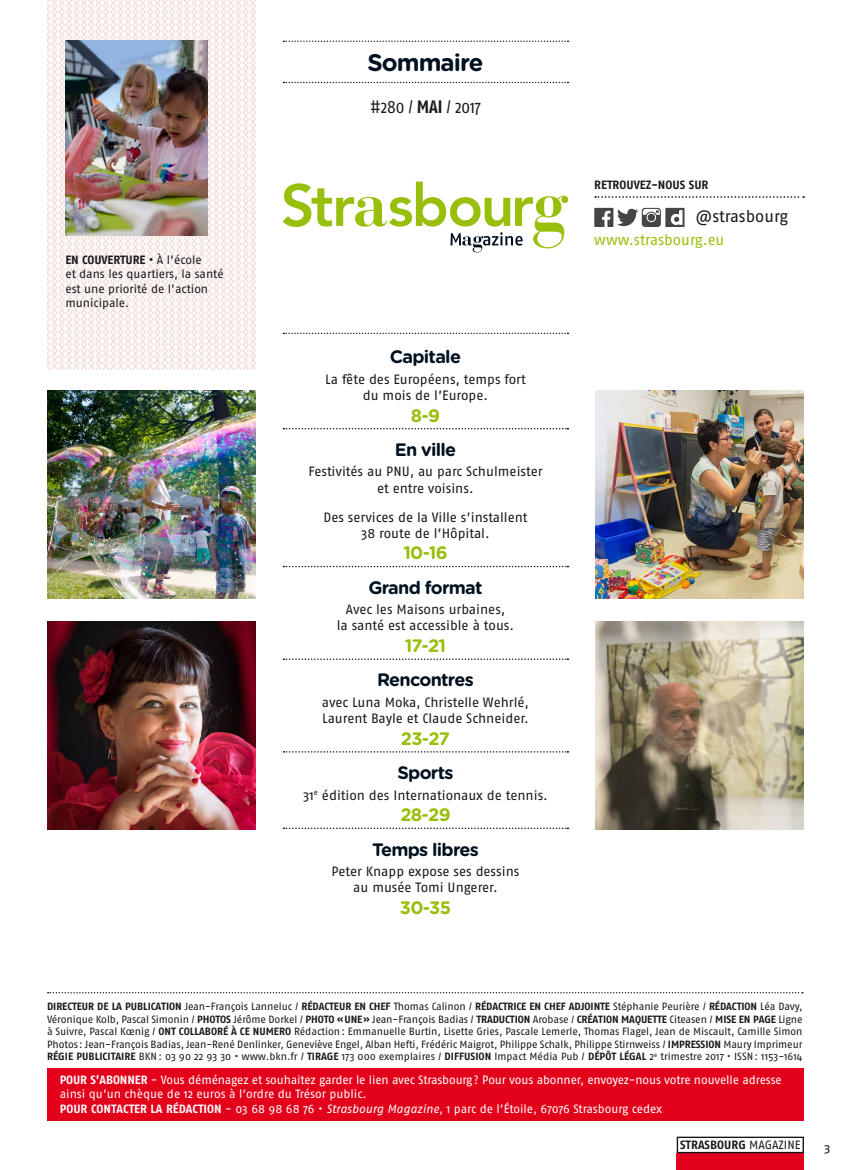
<style>
.page{position:relative;width:851px;height:1170px;background:#fff}
.page>*{position:absolute;margin:0;border:0;box-sizing:border-box;transform-origin:0 0}
.t1{font:700 24px "Gotham Rounded";letter-spacing:-.04em;color:#00101f}
.t2{font:700 18px "Gotham Rounded";letter-spacing:-.04em;color:#00101f}
.t3{font:700 18px "Gotham Rounded";letter-spacing:-.04em;color:#98bf0c}
.t4{font:18px "Fago Co";color:#1a171c}
.t5{font:16.5px "Fago No";letter-spacing:-.005em;color:#1a171c}
.t6{font:15px "Fago No";color:#98bf0c}
.t7{font:13.5px/16.2px "Fago No";color:#1a171c;text-align:center}
.t8{font:12px/14.4px "Fago No";letter-spacing:-.01em;color:#fff}
.t9{font:12px/14.4px "Fago No";color:#1a171c}
.t10{font:700 12px "Fago No";color:#fff}
.t11{font:700 12px "Fago No";color:#1a171c}
.t12{font:12px "Fago Ex";color:#1a171c}
.t13{font:10.5px/12.6px "Fago No";color:#1a171c;text-align:justify}
.t14{font:700 10.5px "Fago No";letter-spacing:-.01em;color:#1a171c}
.s1{font-weight:700}
.s2{font-weight:400}
.s3{font-style:italic}
</style>
<div class="page">
<img style="left:47px;top:0;width:208px;height:369px">
<svg style="left:282px;top:181px;width:286px;height:71px"></svg>
<svg style="left:283px;top:82px;width:285px;height:1px"></svg>
<svg style="left:283px;top:332px;width:285px;height:2px"></svg>
<svg style="left:283px;top:41px;width:285px;height:1px"></svg>
<div style="left:676px;top:1153px;width:127px;height:16px;background:#e2001a"></div>
<svg style="left:48px;top:992px;width:754px;height:1px"></svg>
<svg style="left:283px;top:428px;width:285px;height:1px"></svg>
<svg style="left:283px;top:565px;width:285px;height:2px"></svg>
<svg style="left:283px;top:658px;width:285px;height:2px"></svg>
<svg style="left:283px;top:751px;width:285px;height:1px"></svg>
<svg style="left:283px;top:827px;width:285px;height:2px"></svg>
<img style="left:65px;top:41px;width:142px;height:194px">
<svg style="left:595px;top:196px;width:209px;height:2px"></svg>
<svg style="left:594px;top:208px;width:90px;height:19px"></svg>
<div style="left:47px;top:1068px;width:756px;height:52px;background:#e2001a"></div>
<img style="left:47px;top:390px;width:208px;height:208px">
<img style="left:595px;top:390px;width:208px;height:208px">
<img style="left:595px;top:621px;width:208px;height:208px">
<img style="left:47px;top:621px;width:208px;height:208px">
<div style="left:676px;top:1136px;width:127px;height:17px;border:1px solid #1a171c"></div>
<p class="t9" style="left:65px;top:252px;width:160px"><span class="s1">EN COUVERTURE •</span> À l’école<br>et dans les quartiers, la santé est une priorité de l’action municipale.</p>
<h1 class="t1" style="left:367px;top:45px;width:118px">Sommaire</h1>
<h2 class="t4" style="left:370px;top:96px;width:112px">#280 / <span class="s1">mai</span> / 2017</h2>
<h2 class="t2" style="left:390px;top:343px;width:73px">Capitale</h2>
<p class="t7" style="left:325px;top:371px;width:202px">La fête des Européens, temps fort du mois de l’Europe.</p>
<h2 class="t3" style="left:411px;top:402px;width:31px">8-9</h2>
<h2 class="t2" style="left:394px;top:436px;width:63px">En ville</h2>
<p class="t7" style="left:308px;top:463px;width:236px">Festivités au PNU, au parc Schulmeister et entre voisins.</p>
<p class="t7" style="left:323px;top:508px;width:205px">Des services de la Ville s’installent<br>38 route de l’Hôpital.</p>
<h2 class="t3" style="left:403px;top:540px;width:46px">10-16</h2>
<h2 class="t2" style="left:368px;top:574px;width:115px">Grand format</h2>
<p class="t7" style="left:337px;top:601px;width:179px">Avec les Maisons urbaines,<br>la santé est accessible à tous.</p>
<h2 class="t3" style="left:404px;top:632px;width:43px">17-21</h2>
<h2 class="t2" style="left:377px;top:666px;width:98px">Rencontres</h2>
<p class="t7" style="left:322px;top:694px;width:208px;text-align:left">avec Luna Moka, Christelle Wehrlé,<br>Laurent Bayle et Claude Schneider.</p>
<h2 class="t3" style="left:401px;top:725px;width:51px">23-27</h2>
<h2 class="t2" style="left:397px;top:759px;width:58px">Sports</h2>
<p class="t7" style="left:303px;top:786px;width:246px">31<sup>e</sup> édition des Internationaux de tennis.</p>
<h2 class="t3" style="left:400px;top:801px;width:52px">28-29</h2>
<h2 class="t2" style="left:372px;top:835px;width:108px">Temps libres</h2>
<p class="t7" style="left:331px;top:863px;width:189px">Peter Knapp expose ses dessins au musée Tomi Ungerer.</p>
<h2 class="t3" style="left:400px;top:894px;width:53px">30-35</h2>
<p class="t11" style="left:594px;top:178px;width:14px">RETROU</p>
<p class="t11" style="left:633px;top:178px;width:32px">VEZ-NOUS</p>
<p class="t11" style="left:688px;top:178px;width:8px">SUR</p>
<h3 class="t5" style="left:695px;top:207px;width:94px">@strasbourg</h3>
<h3 class="t6" style="left:594px;top:231px;width:131px">www.strasbourg.eu</h3>
<p class="t13" style="left:47px;top:999px;width:757px;text-indent:566px">Stéphanie Peurière / <span class="s1">RÉDACTION</span> Léa Davy, Véronique Kolb, Pascal Simonin / <span class="s1">PHOTOS</span> Jérôme Dorkel / <span class="s1">PHOTO «UNE»</span> Jean-François Badias / <span class="s1">TRADUCTION</span> Arobase / <span class="s1">CRÉATION MAQUETTE</span> Citeasen / <span class="s1">MISE EN PAGE</span> Ligne à Suivre, Pascal Kœnig / <span class="s1">ONT COLLABORÉ À CE NUMERO</span> Rédaction: Emmanuelle Burtin, Lisette Gries, Pascale Lemerle, Thomas Flagel, Jean de Miscault, Camille Simon Photos : Jean-François Badias, Jean-René Denlinker, Geneviève Engel, Alban Hefti, Frédéric Maigrot, Philippe Schalk, Philippe Stirnweiss / <span class="s1">IMPRESSION</span> Maury Imprimeur <span class="s1">RÉGIE PUBLICITAIRE</span> BKN : 03 90 22 93 30 • www.bkn.fr / <span class="s1">TIRAGE</span> 173 000 exemplaires / <span class="s1">DIFFUSION</span> Impact Média Pub / <span class="s1">DÉPÔT LÉGAL</span> 2<sup>e</sup> trimestre 2017 • ISSN : 1153-1614</p>
<p class="t14" style="left:47px;top:1000px;width:272px">DIRECTEUR DE LA PUBLICATION <span class="s2">Jean-François Lanneluc /</span> RÉDACTEUR</p>
<p class="t14" style="left:354px;top:1000px;width:138px">EN CHEF <span class="s2">Thomas Calinon /</span> RÉDACTRICE</p>
<p class="t14" style="left:529px;top:1000px;width:62px">EN CHEF ADJOINTE</p>
<p class="t8" style="left:60px;top:1072px;width:723px;text-indent:81px"><span class="s1">R</span> - Vous déménagez et souhaitez garder le lien avec Strasbourg? Pour vous abonner, envoyez-nous votre nouvelle adresse ainsi qu’un chèque de 12 euros à l’ordre du Trésor public.</p>
<p class="t10" style="left:60px;top:1101px;width:15px">POUR</p>
<p class="t10" style="left:91px;top:1101px;width:8px">CONTACTER</p>
<p class="t10" style="left:150px;top:1101px;width:36px">LA RÉDACTION</p>
<p class="t8" style="left:225px;top:1100px;width:438px">- 03 68 98 68 76 • <span class="s3">Strasbourg Magazine</span>, 1 parc de l’Étoile, 67076 Strasbourg cedex</p>
<p class="t11" style="left:680px;top:1137px;width:8px">STRASBOURG</p>
<p class="t9" style="left:749px;top:1137px;width:8px">maga</p>
<p class="t9" style="left:778px;top:1137px;width:12px">zine</p>
<p class="t10" style="left:60px;top:1072px;width:15px">POUR</p>
<p class="t10" style="left:90px;top:1072px;width:17px">S’ABONNE</p>
<p class="t12" style="left:824px;top:1140px;width:8px">3</p>
</div>
